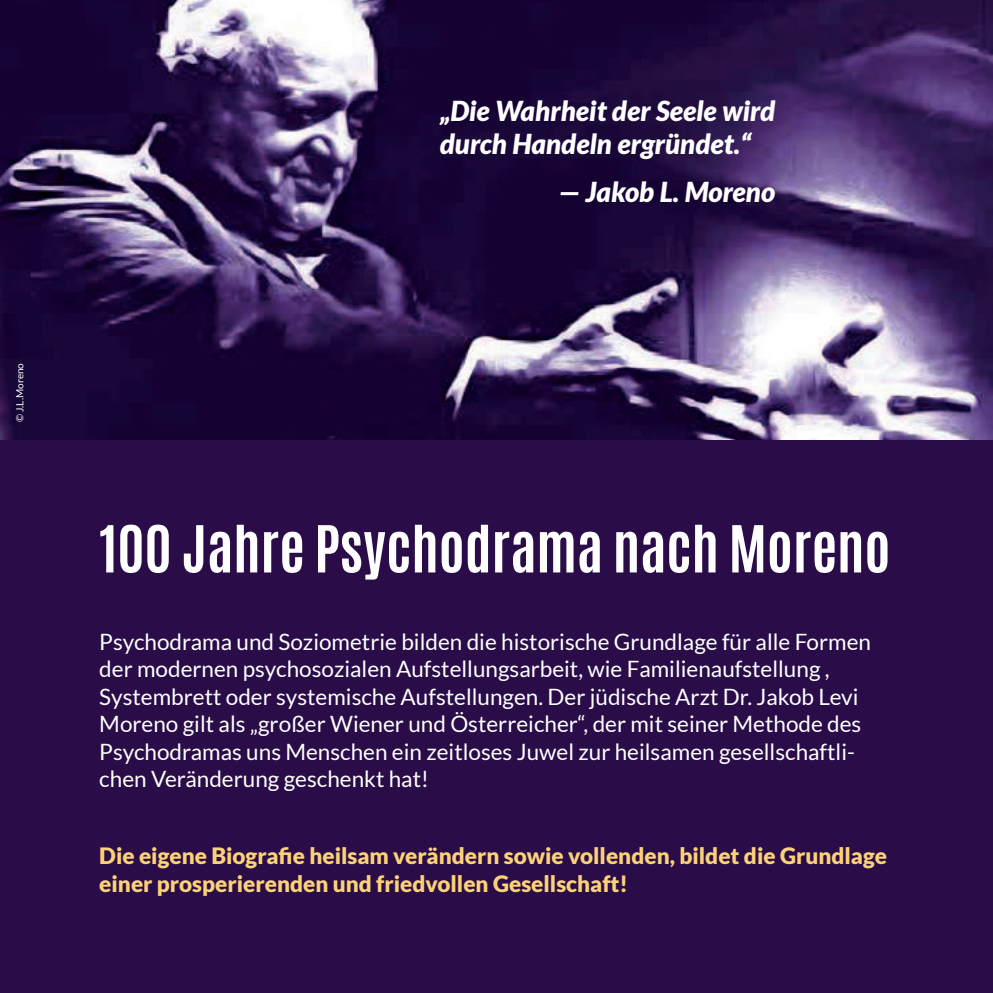
<style>
.page{position:relative;width:993px;height:993px;background:#fff}
.page>*{position:absolute;margin:0;border:0;box-sizing:border-box;transform-origin:0 0}
.t1{font:700 55px "Antonio";color:#fff}
.t2{font:italic 900 27.5px/33px "Lato";color:#fff}
.t3{font:22.5px/27.5px "Lato";color:#fff}
.t4{font:900 22.5px/27.5px "Lato";color:#fcd278}
.t5{font:10px "Lato";color:#fff}
</style>
<div class="page">
<div style="left:0;top:0;width:992px;height:992px;background:#290c48"></div>
<img style="left:0;top:0;width:992px;height:439px">
<p class="t5" style="left:14px;top:422px;width:60px;rotate:-90deg">© J.L.Moreno</p>
<p class="t2" style="left:439px;top:95px;width:337px">„Die Wahrheit der Seele wird durch Handeln ergründet.“</p>
<p class="t2" style="left:558px;top:175px;width:218px">— Jakob L. Moreno</p>
<h1 class="t1" style="left:99px;top:508px;width:792px">100 Jahre Psychodrama nach Moreno</h1>
<p class="t3" style="left:99px;top:627px;width:773px">Psychodrama und Soziometrie bilden die historische Grundlage für alle Formen der modernen psychosozialen Aufstellungsarbeit, wie Familienaufstellung , Systembrett oder systemische Aufstellungen. Der jüdische Arzt Dr. Jakob Levi Moreno gilt als „großer Wiener und Österreicher“, der mit seiner Methode des Psychodramas uns Menschen ein zeitloses Juwel zur heilsamen gesellschaftli&shy;chen Veränderung geschenkt hat!</p>
<p class="t4" style="left:99px;top:841px;width:789px">Die eigene Biografie heilsam verändern sowie vollenden, bildet die Grundlage einer prosperierenden und friedvollen Gesellschaft!</p>
</div>
